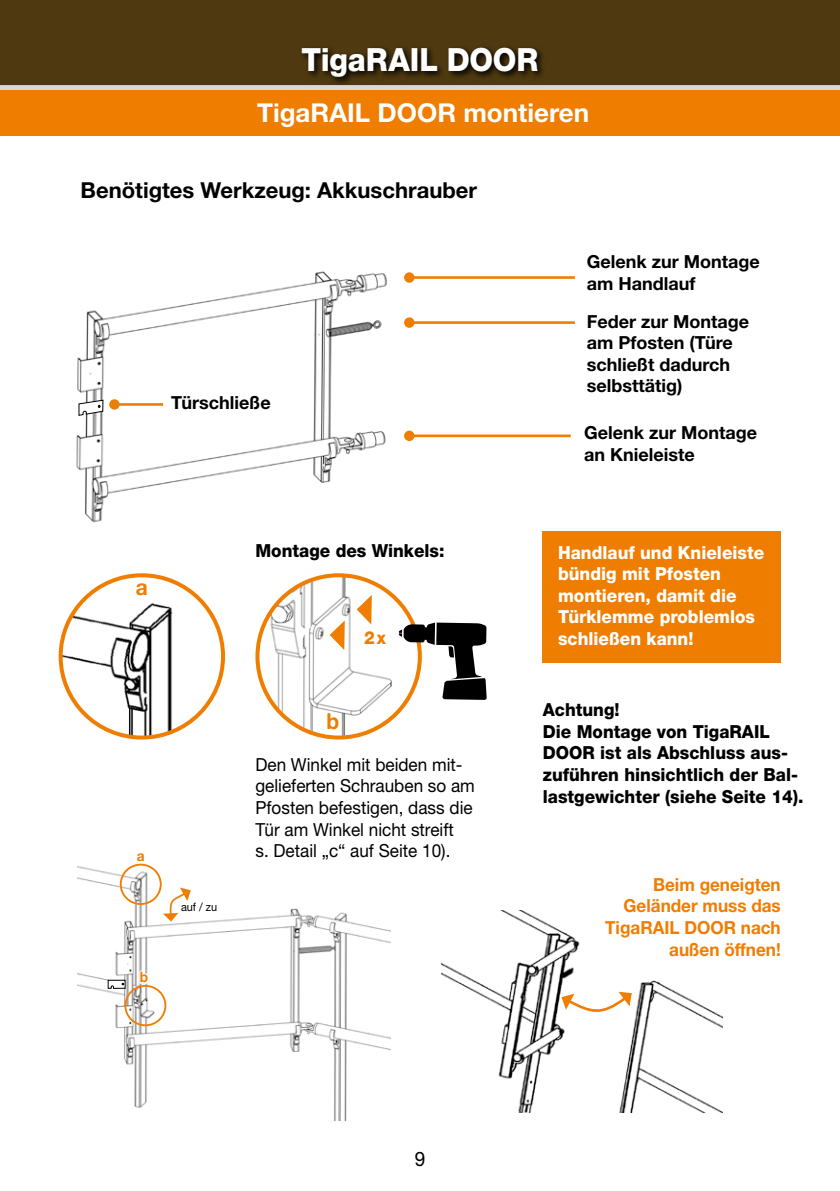
<style>
.page{position:relative;width:840px;height:1191px;background:#fff}
.page>*{position:absolute;margin:0;border:0;box-sizing:border-box;transform-origin:0 0}
.t1{font:800 32px "Helvetica Neue LT Std";letter-spacing:-.005em;color:#fff;scale:.95 1}
.t2{font:700 26px "Helvetica Neue LT Std";color:#fff}
.t3{font:700 22px "Helvetica Neue LT Std";color:#000}
.t4{font:700 22px "Helvetica Neue LT Std";color:#ef7d00;scale:.95 1}
.t5{font:20px "Helvetica Neue LT Std";color:#000;scale:.95 1}
.t6{font:800 18px/21.6px "Helvetica Neue LT Std";color:#000;scale:.95 1}
.t7{font:700 18px/21.6px "Helvetica Neue LT Std";color:#000}
.t8{font:18px/21.6px "Helvetica Neue LT Std";color:#000;scale:.95 1}
.t9{font:800 18px/21.6px "Helvetica Neue LT Std";color:#fff;scale:.95 1}
.t10{font:700 18px/21.6px "Helvetica Neue LT Std";color:#ef7d00;text-align:right;scale:.95 1}
.t11{font:800 18px "Helvetica Neue LT Std";color:#ef7d00;scale:.95 1}
.t12{font:700 14.4px "Helvetica Neue LT Std";color:#ef7d00;scale:.95 1}
.t13{font:11.4px "Helvetica Neue LT Std";color:#000;scale:.95 1}
</style>
<div class="page">
<img style="left:441px;top:910px;width:281px;height:202px">
<div style="left:0;top:0;width:839px;height:85px;background:#4f3910"></div>
<svg style="left:302px;top:47px;width:241px;height:37px"></svg>
<div style="left:0;top:85px;width:839px;height:6px;background:#dadada"></div>
<div style="left:0;top:91px;width:839px;height:45px;background:#ef7d00"></div>
<hr style="left:409px;top:276px;width:165px;height:3px;background:#ef7d00">
<div style="left:404px;top:272px;width:10px;height:11px;background:#ef7d00;border-radius:50%"></div>
<hr style="left:409px;top:321px;width:165px;height:3px;background:#ef7d00">
<div style="left:404px;top:317px;width:10px;height:11px;background:#ef7d00;border-radius:50%"></div>
<hr style="left:409px;top:434px;width:161px;height:3px;background:#ef7d00">
<div style="left:404px;top:430px;width:10px;height:11px;background:#ef7d00;border-radius:50%"></div>
<div style="left:542px;top:531px;width:238px;height:132px;background:#ef7d00"></div>
<img style="left:76px;top:271px;width:311px;height:252px">
<svg style="left:78px;top:399px;width:26px;height:17px"></svg>
<hr style="left:114px;top:403px;width:49px;height:3px;background:#ef7d00">
<div style="left:109px;top:399px;width:11px;height:11px;background:#ef7d00;border-radius:50%"></div>
<svg style="left:561px;top:991px;width:70px;height:25px"></svg>
<img style="left:78px;top:866px;width:312px;height:254px">
<svg style="left:163px;top:887px;width:28px;height:34px"></svg>
<svg style="left:107px;top:978px;width:19px;height:12px"></svg>
<div style="left:124px;top:985px;width:42px;height:41px;border:2px solid #ef7d00;border-radius:50%"></div>
<div style="left:120px;top:863px;width:41px;height:42px;border:2px solid #ef7d00;border-radius:50%"></div>
<div style="left:139px;top:970px;width:10px;height:14px;background:#fff"></div>
<img style="left:61px;top:575px;width:162px;height:162px;border-radius:81px">
<div style="left:59px;top:573px;width:166px;height:166px;border:4px solid #ef7d00;border-radius:50%"></div>
<img style="left:260px;top:575px;width:155px;height:161px">
<div style="left:255px;top:573px;width:166px;height:166px;border:4px solid #ef7d00;border-radius:50%"></div>
<svg style="left:398px;top:622px;width:88px;height:78px"></svg>
<svg style="left:329px;top:620px;width:15px;height:30px"></svg>
<svg style="left:356px;top:595px;width:15px;height:29px"></svg>
<h1 class="t1" style="left:301px;top:41px;width:251px">TigaRAIL DOOR</h1>
<h2 class="t2" style="left:257px;top:96px;width:333px">TigaRAIL DOOR montieren</h2>
<p class="t3" style="left:81px;top:177px;width:398px">Benötigtes Werkzeug: Akkuschrauber</p>
<p class="t7" style="left:171px;top:392px;width:101px">Türschließe</p>
<p class="t4" style="left:136px;top:574px;width:14px">a</p>
<p class="t12" style="left:137px;top:846px;width:10px">a</p>
<p class="t12" style="left:140px;top:968px;width:10px">b</p>
<p class="t13" style="left:181px;top:900px;width:40px">auf / zu</p>
<p class="t6" style="left:255px;top:539px;width:200px">Montage des Winkels:</p>
<p class="t11" style="left:364px;top:627px;width:24px">2x</p>
<p class="t4" style="left:326px;top:707px;width:15px">b</p>
<p class="t8" style="left:255px;top:753px;width:232px">Den Winkel mit beiden mit&shy;gelieferten Schrauben so am<br>Pfosten befestigen, dass die<br>Tür am Winkel nicht streift<br>s. Detail „c“ auf Seite 10).</p>
<p class="t7" style="left:586px;top:251px;width:174px">Gelenk zur Montage am Handlauf</p>
<p class="t7" style="left:586px;top:310px;width:164px">Feder zur Montage am Pfosten (Türe schließt dadurch selbsttätig)</p>
<p class="t7" style="left:583px;top:422px;width:174px">Gelenk zur Montage an Knieleiste</p>
<p class="t9" style="left:557px;top:541px;width:218px">Handlauf und Knieleiste bündig mit Pfosten montieren, damit die<br>Türklemme problemlos schließen kann!</p>
<p class="t6" style="left:542px;top:699px;width:276px">Achtung!<br>Die Montage von TigaRAIL<br>DOOR ist als Abschluss aus&shy;zuführen hinsichtlich der Bal&shy;lastgewichter (siehe Seite 14).</p>
<p class="t10" style="left:605px;top:873px;width:186px">Beim geneigten<br>Geländer muss das<br>TigaRAIL DOOR nach außen öffnen!</p>
<p class="t5" style="left:414px;top:1147px;width:13px">9</p>
</div>
